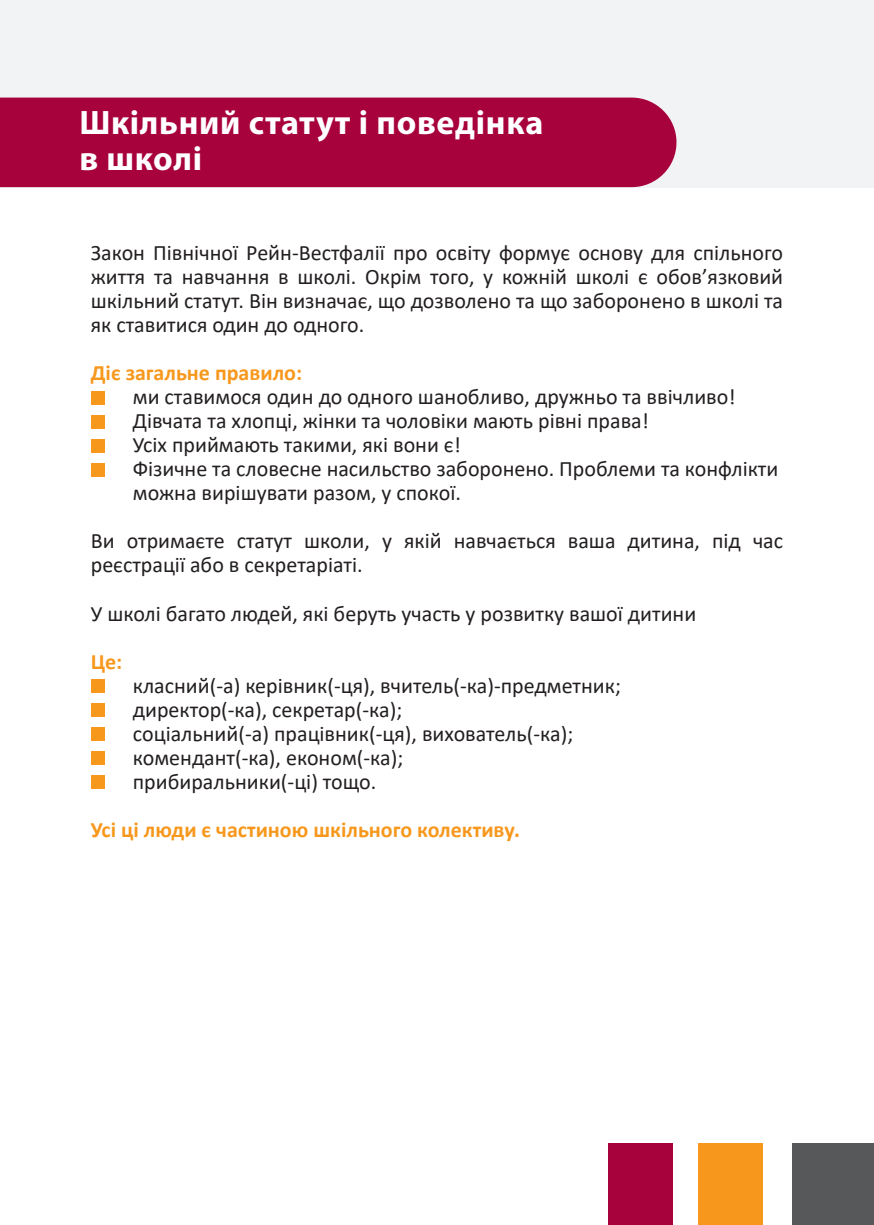
<style>
.page{position:relative;width:874px;height:1225px;background:#fff}
.page>*{position:absolute;margin:0;border:0;box-sizing:border-box;transform-origin:0 0}
.t1{font:700 34px/36px "Myriad Pro";letter-spacing:.02em;color:#fff}
.t2{font:22px/24px "Calibri";color:#231f20}
.t3{font:700 22px "Calibri";color:#f7981d}
</style>
<div class="page">
<div style="left:0;top:0;width:873px;height:187px;background:#f2f3f4"></div>
<div style="left:91px;top:391px;width:13px;height:13px;background:#f7981d"></div>
<div style="left:91px;top:415px;width:13px;height:13px;background:#f7981d"></div>
<div style="left:91px;top:439px;width:13px;height:13px;background:#f7981d"></div>
<div style="left:91px;top:463px;width:13px;height:13px;background:#f7981d"></div>
<div style="left:91px;top:679px;width:13px;height:13px;background:#f7981d"></div>
<div style="left:91px;top:703px;width:13px;height:13px;background:#f7981d"></div>
<div style="left:91px;top:727px;width:13px;height:13px;background:#f7981d"></div>
<div style="left:91px;top:751px;width:13px;height:13px;background:#f7981d"></div>
<div style="left:91px;top:775px;width:13px;height:13px;background:#f7981d"></div>
<div style="left:0;top:98px;width:676px;height:89px;background:#a7023c"></div>
<div style="left:608px;top:1143px;width:64px;height:82px;background:#a7023c"></div>
<div style="left:697px;top:1143px;width:65px;height:82px;background:#f7981d"></div>
<div style="left:791px;top:1143px;width:82px;height:82px;background:#57585a"></div>
<h1 class="t1" style="left:79px;top:104px;width:465px">Шкільний статут і поведінка в школі</h1>
<p class="t2" style="left:91px;top:240px;width:693px;text-align:justify">Закон Північної Рейн-Вестфалії про освіту формує основу для спільного життя та навчання в школі. Окрім того, у кожній школі є обов’язковий шкільний статут. Він визначає, що дозволено та що заборонено в школі та як ставитися один до одного.</p>
<p class="t3" style="left:91px;top:357px;width:213px">Діє загальне правило:</p>
<p class="t2" style="left:133px;top:384px;width:646px">ми ставимося один до одного шанобливо, дружньо та ввічливо!<br>Дівчата та хлопці, жінки та чоловіки мають рівні права!<br>Усіх приймають такими, які вони є!<br>Фізичне та словесне насильство заборонено. Проблеми та конфлікти можна вирішувати разом, у спокої.</p>
<p class="t2" style="left:91px;top:528px;width:693px">Ви отримаєте статут школи, у якій навчається ваша дитина, під час реєстрації або в секретаріаті.</p>
<p class="t2" style="left:91px;top:600px;width:606px">У школі багато людей, які беруть участь у розвитку вашої дитини</p>
<p class="t3" style="left:91px;top:645px;width:33px">Це:</p>
<p class="t2" style="left:133px;top:672px;width:489px">класний(-а) керівник(-ця), вчитель(-ка)-предметник; директор(-ка), секретар(-ка);<br>соціальний(-а) працівник(-ця), вихователь(-ка); комендант(-ка), економ(-ка);<br>прибиральники(-ці) тощо.</p>
<p class="t3" style="left:91px;top:813px;width:430px">Усі ці люди є частиною шкільного колективу.</p>
</div>
